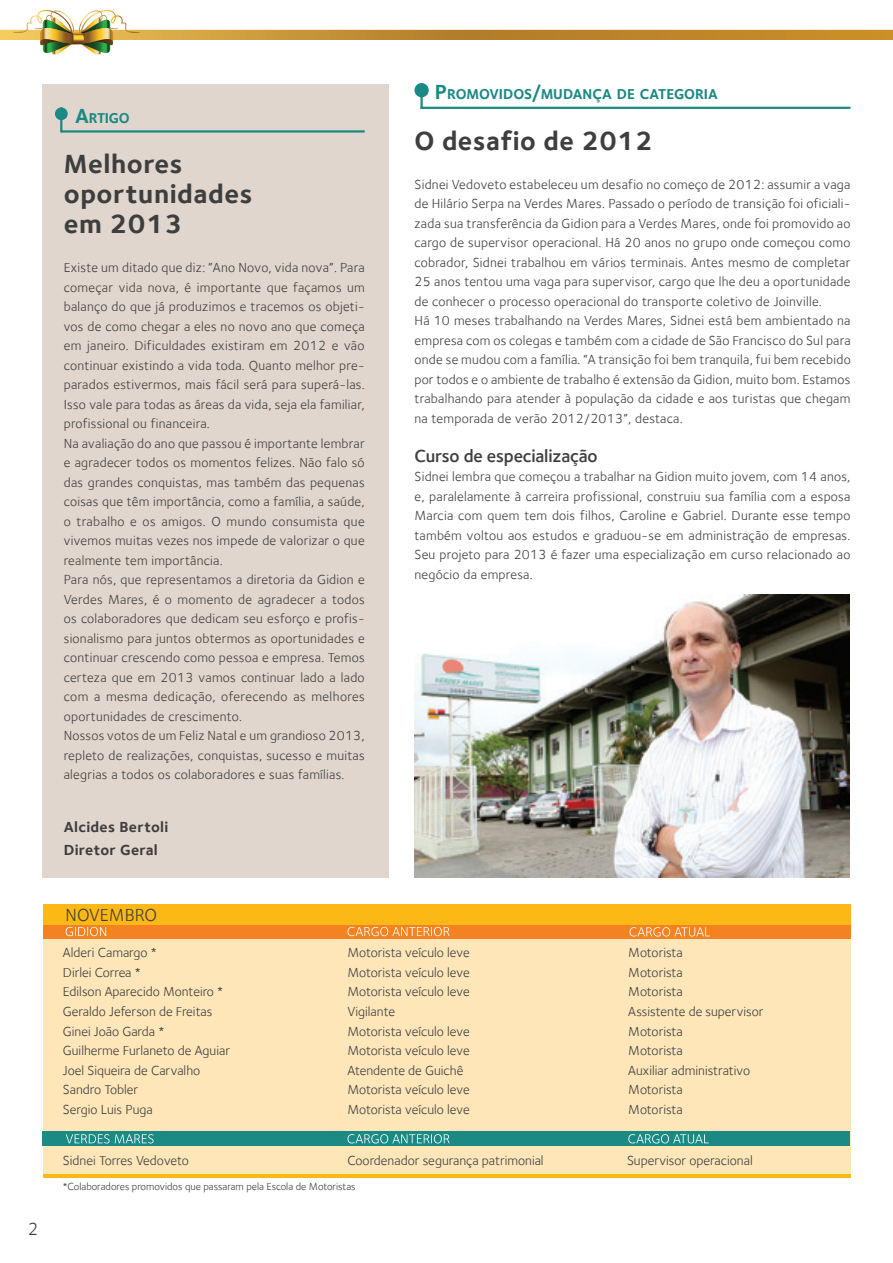
<style>
.page{position:relative;width:893px;height:1263px;background:#fff}
.page>*{position:absolute;margin:0;border:0;box-sizing:border-box;transform-origin:0 0}
.Título_médio{font:700 27px/30px "Foundry Sterling";letter-spacing:.02em;color:#3e3e3f}
.Texto{font:600 18px "Foundry Sterling";letter-spacing:-.01em;color:#3e3e3f}
.Texto-2{font:18px "Foundry Sterling";color:#3e3e3f}
.paginação{font:18px "Foundry Sterling";color:#3e3e3f}
.Texto-3{font:700 15px "Foundry Sterling";letter-spacing:.02em;color:#3e3e3f}
.Selo{font:700 14.7px "Foundry Sterling";letter-spacing:-.005em;color:#1b8984}
.Texto-4{font:13.5px/19.5px "Foundry Sterling";color:#3e3e3f;text-align:justify}
.Texto-5{font:10.5px "Foundry Sterling";color:#3e3e3f}
.s1{font-size:21px}
</style>
<div class="page">
<div style="left:43px;top:925px;width:807px;height:250px;background:#fee6b9"></div>
<div style="left:415px;top:84px;width:13px;height:13px;background:#1b8984;border-radius:50%"></div>
<div style="left:414px;top:83px;width:15px;height:14px;border:2px solid #1b8984;border-radius:50%"></div>
<hr style="left:420px;top:107px;width:430px;height:2px;background:#1b8984">
<div style="left:43px;top:85px;width:346px;height:793px;background:#e1d6cd"></div>
<div style="left:55px;top:107px;width:13px;height:13px;background:#1b8984;border-radius:50%"></div>
<hr style="left:60px;top:107px;width:2px;height:25px;background:#1b8984">
<hr style="left:420px;top:84px;width:3px;height:25px;background:#1b8984">
<hr style="left:61px;top:130px;width:304px;height:3px;background:#1b8984">
<div style="left:43px;top:924px;width:807px;height:14px;background:#f58220"></div>
<div style="left:43px;top:904px;width:807px;height:20px;background:#fcb814"></div>
<svg style="left:629px;top:927px;width:81px;height:9px"></svg>
<svg style="left:347px;top:927px;width:103px;height:9px"></svg>
<svg style="left:66px;top:927px;width:40px;height:9px"></svg>
<hr style="left:43px;top:1174px;width:807px;height:4px;background:#fcb814">
<div style="left:43px;top:1131px;width:807px;height:15px;background:#1b8984"></div>
<svg style="left:628px;top:1134px;width:81px;height:9px"></svg>
<svg style="left:347px;top:1134px;width:103px;height:9px"></svg>
<svg style="left:66px;top:1134px;width:88px;height:9px"></svg>
<img style="left:414px;top:594px;width:436px;height:284px">
<svg style="left:0;top:30px;width:893px;height:10px;background:#c28d31"></svg>
<img style="left:13px;top:10px;width:127px;height:45px">
<p class="paginação" style="left:28px;top:1219px;width:12px">2</p>
<p class="Selo" style="left:75px;top:109px;width:56px"><span class="s1">A</span>RTIGO</p>
<p class="Título_médio" style="left:64px;top:149px;width:190px">Melhores oportunidades</p>
<p class="Título_médio" style="left:64px;top:209px;width:120px">em 2013</p>
<p class="Texto-4" style="left:64px;top:258px;width:303px">Existe um ditado que diz: ”Ano Novo, vida nova”. Para começar vida nova, é importante que façamos um balanço do que já produzimos e tracemos os objeti&shy;vos de como chegar a eles no novo ano que começa em janeiro. Dificuldades existiram em 2012 e vão continuar existindo a vida toda. Quanto melhor pre&shy;parados estivermos, mais fácil será para superá-las.<br>Isso vale para todas as áreas da vida, seja ela familiar, profissional ou financeira.</p>
<p class="Texto-4" style="left:64px;top:433px;width:302px">Na avaliação do ano que passou é importante lembrar e agradecer todos os momentos felizes. Não falo só das grandes conquistas, mas também das pequenas coisas que têm importância, como a família, a saúde, o trabalho e os amigos. O mundo consumista que vivemos muitas vezes nos impede de valorizar o que realmente tem importância.</p>
<p class="Texto-4" style="left:64px;top:570px;width:303px">Para nós, que representamos a diretoria da Gidion e Verdes Mares, é o momento de agradecer a todos os colaboradores que dedicam seu esforço e profis&shy;sionalismo para juntos obtermos as oportunidades e continuar crescendo como pessoa e empresa. Temos certeza que em 2013 vamos continuar lado a lado com a mesma dedicação, oferecendo as melhores oportunidades de crescimento.</p>
<p class="Texto-4" style="left:64px;top:726px;width:302px">Nossos votos de um Feliz Natal e um grandioso 2013, repleto de realizações, conquistas, sucesso e muitas alegrias a todos os colaboradores e suas famílias.</p>
<p class="Texto-3" style="left:64px;top:818px;width:106px">Alcides Bertoli</p>
<p class="Texto-3" style="left:64px;top:841px;width:95px">Diretor Geral</p>
<p class="Texto-2" style="left:66px;top:905px;width:93px">NOVEMBRO</p>
<p class="Selo" style="left:435px;top:85px;width:284px"><span class="s1">P</span>ROMOVIDOS<span class="s1">/</span>MUDANÇA DE CATEGORIA</p>
<p class="Título_médio" style="left:414px;top:125px;width:240px">O desafio de 2012</p>
<p class="Texto-4" style="left:414px;top:174px;width:438px">Sidnei Vedoveto estabeleceu um desafio no começo de 2012: assumir a vaga de Hilário Serpa na Verdes Mares. Passado o período de transição foi oficiali&shy;zada sua transferência da Gidion para a Verdes Mares, onde foi promovido ao cargo de supervisor operacional. Há 20 anos no grupo onde começou como cobrador, Sidnei trabalhou em vários terminais. Antes mesmo de completar 25 anos tentou uma vaga para supervisor, cargo que lhe deu a oportunidade de conhecer o processo operacional do transporte coletivo de Joinville.</p>
<p class="Texto-4" style="left:414px;top:311px;width:438px">Há 10 meses trabalhando na Verdes Mares, Sidnei está bem ambientado na empresa com os colegas e também com a cidade de São Francisco do Sul para onde se mudou com a família. “A transição foi bem tranquila, fui bem recebido por todos e o ambiente de trabalho é extensão da Gidion, muito bom. Estamos trabalhando para atender à população da cidade e aos turistas que chegam na temporada de verão 2012/2013”, destaca.</p>
<p class="Texto" style="left:414px;top:445px;width:185px">Curso de especialização</p>
<p class="Texto-4" style="left:414px;top:467px;width:437px">Sidnei lembra que começou a trabalhar na Gidion muito jovem, com 14 anos, e, paralelamente à carreira profissional, construiu sua família com a esposa Marcia com quem tem dois filhos, Caroline e Gabriel. Durante esse tempo também voltou aos estudos e graduou-se em administração de empresas.<br>Seu projeto para 2013 é fazer uma especialização em curso relacionado ao negócio da empresa.</p>
<p class="Texto-4" style="left:63px;top:943px;width:95px">Alderi Camargo *</p>
<p class="Texto-4" style="left:63px;top:962px;width:79px">Dirlei Correa *</p>
<p class="Texto-4" style="left:63px;top:982px;width:162px">Edilson Aparecido Monteiro *</p>
<p class="Texto-4" style="left:63px;top:1001px;width:151px">Geraldo Jeferson de Freitas</p>
<p class="Texto-4" style="left:63px;top:1021px;width:103px">Ginei João Garda *</p>
<p class="Texto-4" style="left:63px;top:1040px;width:169px">Guilherme Furlaneto de Aguiar</p>
<p class="Texto-4" style="left:63px;top:1060px;width:139px">Joel Siqueira de Carvalho</p>
<p class="Texto-4" style="left:63px;top:1079px;width:77px">Sandro Tobler</p>
<p class="Texto-4" style="left:63px;top:1099px;width:91px">Sergio Luis Puga</p>
<p class="Texto-4" style="left:63px;top:1150px;width:128px">Sidnei Torres Vedoveto</p>
<p class="Texto-5" style="left:63px;top:1180px;width:294px">*Colaboradores promovidos que passaram pela Escola de Motoristas</p>
<p class="Texto-4" style="left:347px;top:943px;width:124px">Motorista veículo leve</p>
<p class="Texto-4" style="left:347px;top:962px;width:124px">Motorista veículo leve</p>
<p class="Texto-4" style="left:347px;top:982px;width:124px">Motorista veículo leve</p>
<p class="Texto-4" style="left:347px;top:1001px;width:49px">Vigilante</p>
<p class="Texto-4" style="left:347px;top:1021px;width:124px">Motorista veículo leve</p>
<p class="Texto-4" style="left:347px;top:1040px;width:124px">Motorista veículo leve</p>
<p class="Texto-4" style="left:347px;top:1060px;width:117px">Atendente de Guichê</p>
<p class="Texto-4" style="left:347px;top:1079px;width:124px">Motorista veículo leve</p>
<p class="Texto-4" style="left:347px;top:1099px;width:124px">Motorista veículo leve</p>
<p class="Texto-4" style="left:628px;top:943px;width:56px">Motorista</p>
<p class="Texto-4" style="left:628px;top:962px;width:56px">Motorista</p>
<p class="Texto-4" style="left:628px;top:982px;width:56px">Motorista</p>
<p class="Texto-4" style="left:628px;top:1001px;width:137px">Assistente de supervisor</p>
<p class="Texto-4" style="left:628px;top:1021px;width:56px">Motorista</p>
<p class="Texto-4" style="left:628px;top:1040px;width:56px">Motorista</p>
<p class="Texto-4" style="left:628px;top:1060px;width:123px">Auxiliar administrativo</p>
<p class="Texto-4" style="left:628px;top:1079px;width:56px">Motorista</p>
<p class="Texto-4" style="left:628px;top:1099px;width:56px">Motorista</p>
<p class="Texto-4" style="left:347px;top:1150px;width:198px">Coordenador segurança patrimonial</p>
<p class="Texto-4" style="left:627px;top:1150px;width:127px">Supervisor operacional</p>
</div>
